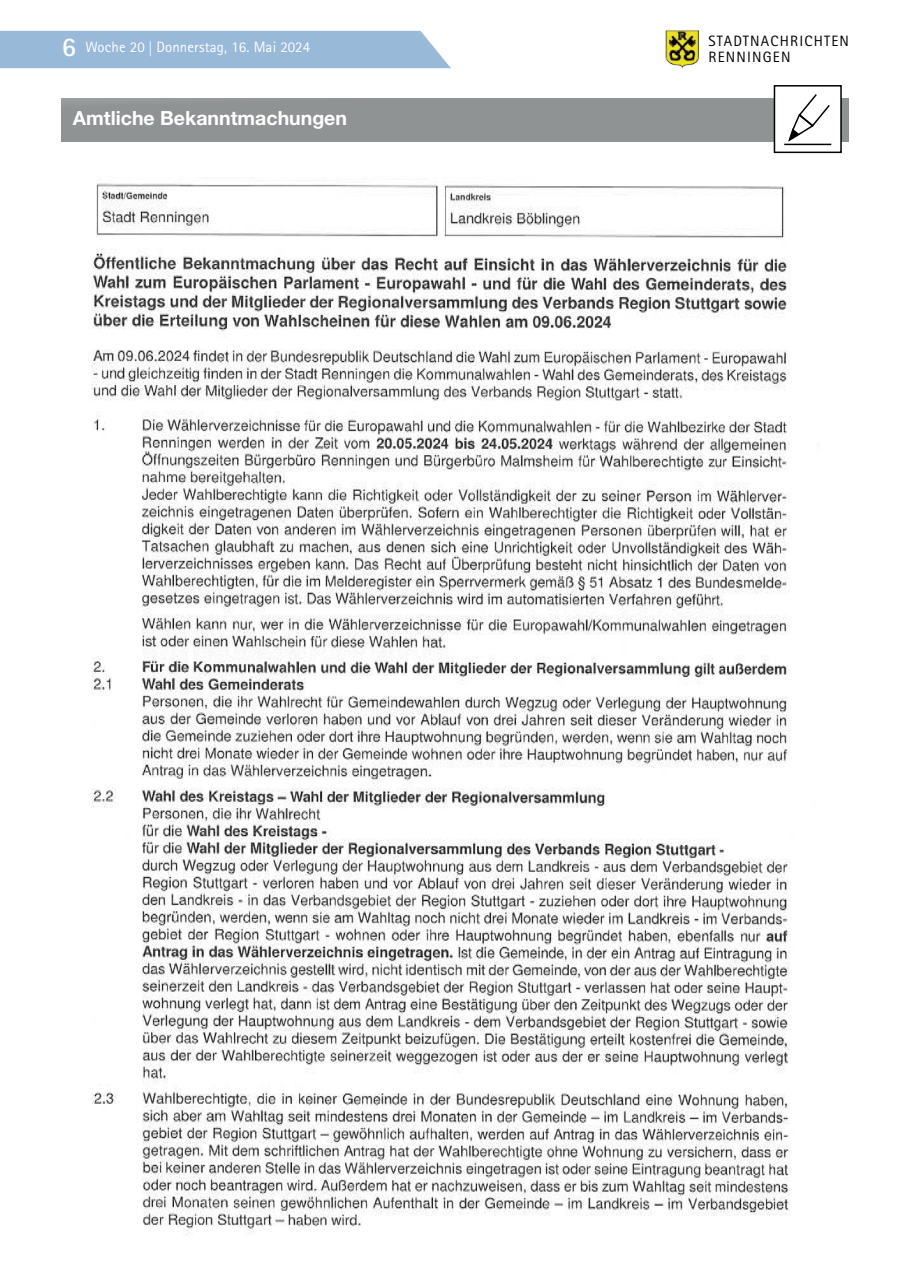
<style>
.page{position:relative;width:902px;height:1280px;background:#fff}
.page>*{position:absolute;margin:0;border:0;box-sizing:border-box;transform-origin:0 0}
.t1{font:700 27px "Rotis Sans Serif Std";color:#fff}
.t2{font:700 19.5px "Helvetica Neue";color:#fff}
.t3{font:15px "Rotis Sans Serif Std";letter-spacing:.01em;color:#fff}
.t4{font:15px "Rotis Sans Serif Std";letter-spacing:.08em;color:#000}
.s1{font-family:"Helvetica Neue LT Pro";font-weight:300}
</style>
<div class="page">
<div style="left:0;top:31px;width:451px;height:37px;background:#99b9d9"></div>
<img style="left:665px;top:30px;width:34px;height:38px">
<div style="left:62px;top:99px;width:786px;height:42px;background:#909394"></div>
<div style="left:774px;top:86px;width:67px;height:66px;background:#fff"></div>
<div style="left:773px;top:85px;width:68px;height:68px;border:2px solid #000"></div>
<svg style="left:788px;top:94px;width:42px;height:48px"></svg>
<hr style="left:784px;top:144px;width:47px;height:1px;background:#000">
<img style="left:91px;top:179px;width:699px;height:1056px">
<h1 class="t1" style="left:62px;top:30px;width:16px">6</h1>
<p class="t3" style="left:85px;top:38px;width:226px">Woche 20 <span class="s1">|</span> Donnerstag, 16. Mai 2024</p>
<h2 class="t2" style="left:73px;top:106px;width:276px">Amtliche Bekanntmachungen</h2>
<p class="t4" style="left:708px;top:32px;width:142px">STADTNACHRICHTEN</p>
<p class="t4" style="left:708px;top:48px;width:84px">RENNINGEN</p>
</div>
